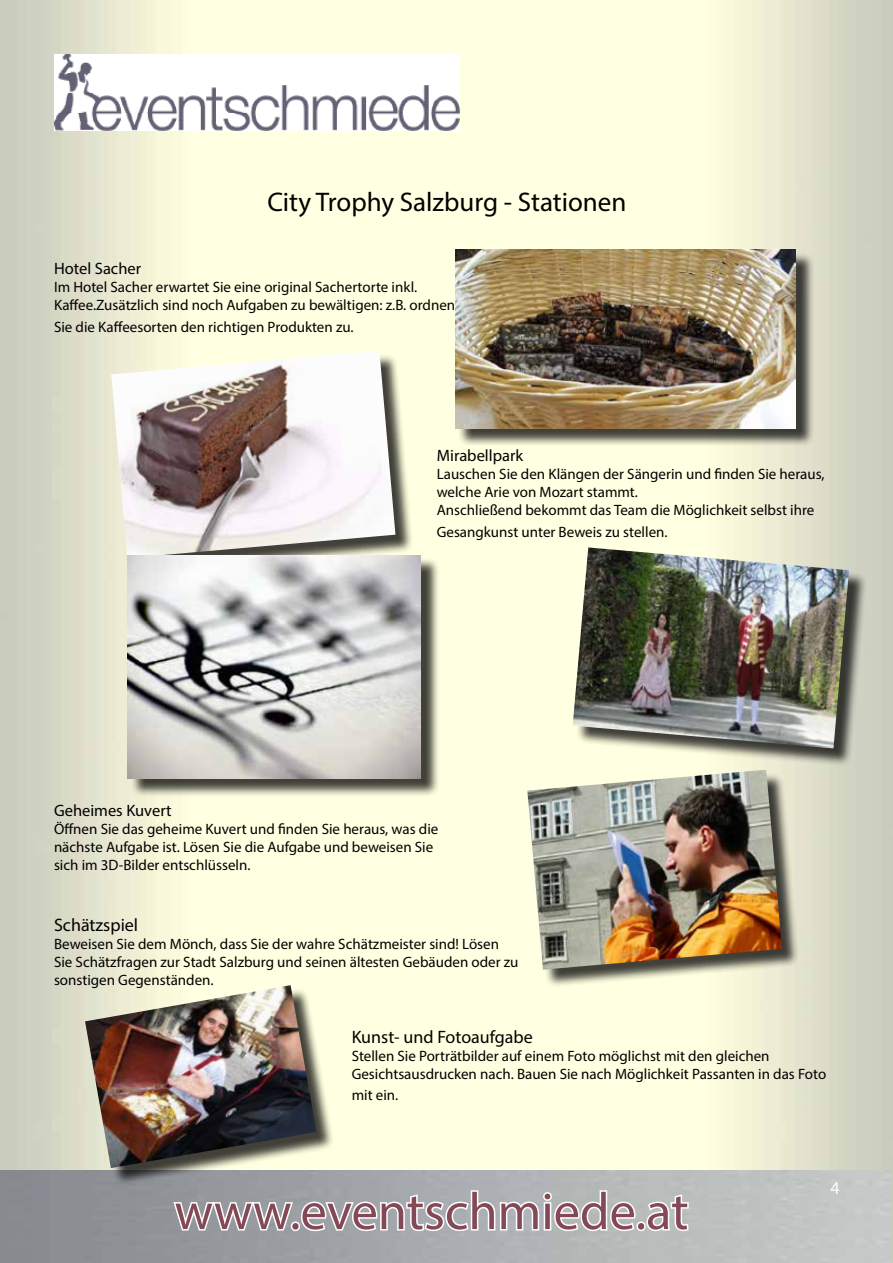
<style>
.page{position:relative;width:893px;height:1263px;background:#fff}
.page>*{position:absolute;margin:0;border:0;box-sizing:border-box;transform-origin:0 0}
.t1{font:52.5px "Myriad Pro";color:#834957}
.t2{font:27px "Myriad Pro";color:#000}
.t3{font:18px "Myriad Pro";color:#000}
.t4{font:18px "Myriad Pro";color:#fff}
.t5{font:16.5px "Myriad Pro";color:#000}
.t6{font:15px/18px "Myriad Pro";color:#000}
</style>
<div class="page">
<img style="left:0;top:0;width:893px;height:1263px">
<img style="left:54px;top:54px;width:405px;height:76px">
<img style="left:0;top:1170px;width:892px;height:93px">
<svg style="left:172px;top:1189px;width:465px;height:43px"></svg>
<div style="left:636px;top:1221px;width:10px;height:10px;border:3px solid #fff;border-radius:50%"></div>
<svg style="left:645px;top:1192px;width:45px;height:40px"></svg>
<div style="left:457px;top:252px;width:357px;height:194px;background:#000;opacity:.75"></div>
<img style="left:455px;top:250px;width:341px;height:178px">
<div style="left:114px;top:354px;width:300px;height:222px;background:#000;opacity:.75"></div>
<img style="left:111px;top:351px;width:284px;height:207px">
<div style="left:575px;top:550px;width:292px;height:217px;background:#000;opacity:.75"></div>
<img style="left:573px;top:547px;width:276px;height:201px">
<div style="left:130px;top:558px;width:310px;height:239px;background:#000;opacity:.75"></div>
<img style="left:128px;top:555px;width:293px;height:223px">
<div style="left:530px;top:772px;width:270px;height:216px;background:#000;opacity:.75"></div>
<img style="left:527px;top:770px;width:255px;height:200px">
<div style="left:88px;top:988px;width:247px;height:198px;background:#000;opacity:.75"></div>
<img style="left:85px;top:985px;width:231px;height:183px">
<h2 class="t2" style="left:267px;top:185px;width:361px">City Trophy Salzburg - Stationen</h2>
<p class="t5" style="left:54px;top:258px;width:89px">Hotel Sacher</p>
<p class="t6" style="left:54px;top:278px;width:403px">Im Hotel Sacher erwartet Sie eine original Sachertorte inkl.<br>Kaffee.Zusätzlich sind noch Aufgaben zu bewältigen: z.B. ordnen</p>
<p class="t6" style="left:54px;top:317px;width:301px">Sie die Kaffeesorten den richtigen Produkten zu.</p>
<p class="t5" style="left:437px;top:445px;width:88px">Mirabellpark</p>
<p class="t6" style="left:437px;top:465px;width:389px">Lauschen Sie den Klängen der Sängerin und finden Sie heraus, welche Arie von Mozart stammt.<br>Anschließend bekommt das Team die Möglichkeit selbst ihre</p>
<p class="t6" style="left:437px;top:522px;width:232px">Gesangkunst unter Beweis zu stellen.</p>
<p class="t5" style="left:54px;top:800px;width:119px">Geheimes Kuvert</p>
<p class="t6" style="left:54px;top:819px;width:386px">Öffnen Sie das geheime Kuvert und finden Sie heraus, was die nächste Aufgabe ist. Lösen Sie die Aufgabe und beweisen Sie sich im 3D-Bilder entschlüsseln.</p>
<p class="t3" style="left:54px;top:914px;width:86px">Schätzspiel</p>
<p class="t6" style="left:54px;top:935px;width:466px">Beweisen Sie dem Mönch, dass Sie der wahre Schätzmeister sind! Lösen<br>Sie Schätzfragen zur Stadt Salzburg und seinen ältesten Gebäuden oder zu sonstigen Gegenständen.</p>
<p class="t3" style="left:352px;top:1025px;width:183px">Kunst- und Fotoaufgabe</p>
<p class="t6" style="left:352px;top:1046px;width:476px">Stellen Sie Porträtbilder auf einem Foto möglichst mit den gleichen<br>Gesichtsausdrucken nach. Bauen Sie nach Möglichkeit Passanten in das Foto</p>
<p class="t6" style="left:352px;top:1086px;width:48px">mit ein.</p>
<h1 class="t1" style="left:174px;top:1179px;width:516px">www.eventschmiede.at</h1>
<p class="t4" style="left:831px;top:1176px;width:11px">4</p>
</div>
